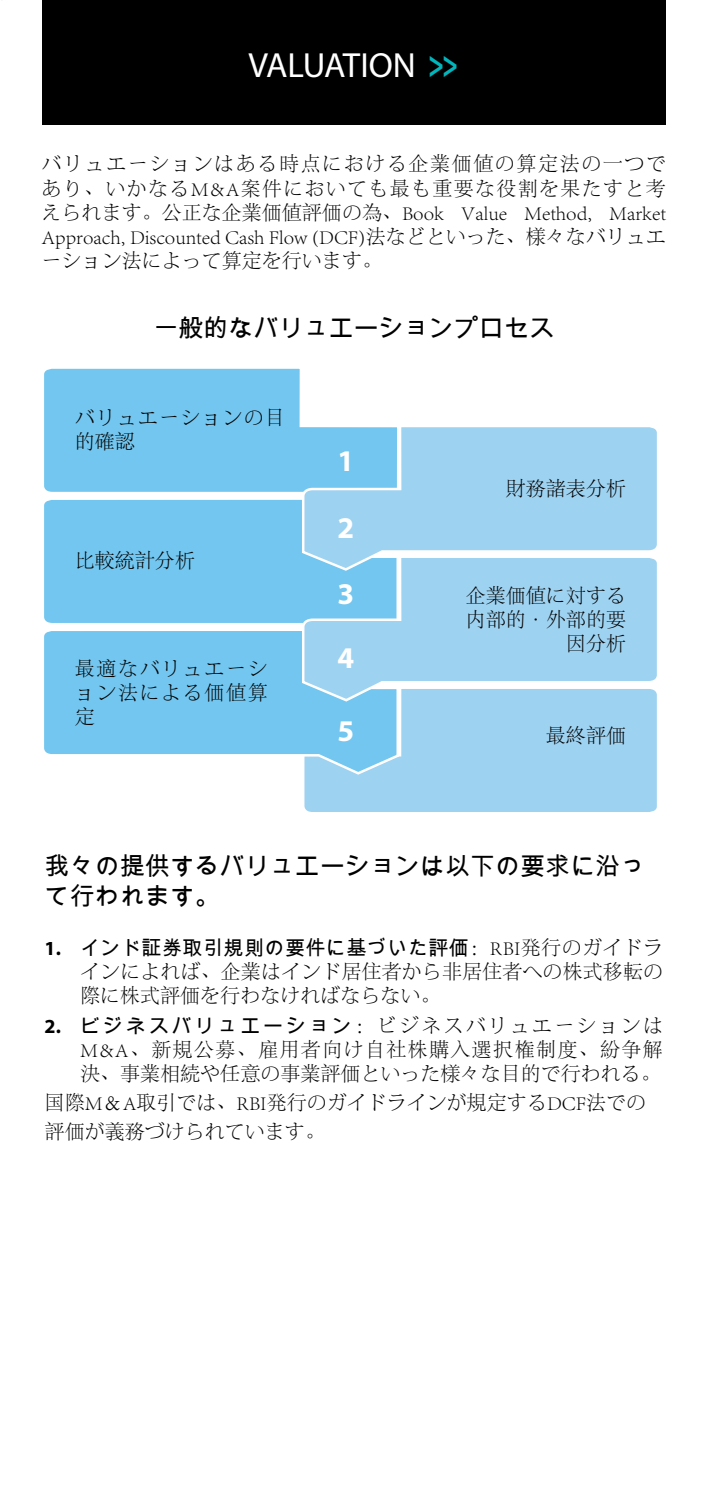
<style>
.page{position:relative;width:703px;height:1489px;background:#fff}
.page>*{position:absolute;margin:0;border:0;box-sizing:border-box;transform-origin:0 0}
.t1{font:35px "Myriad Pro";letter-spacing:-.015em;color:#fff}
.t2{font:700 30.25px "Myriad Pro";color:#fff}
.t3{font:25px/30px "Arial Unicode MS";color:#000}
.t4{font:300 20px/24px "Adobe Song Std";color:#000;text-align:justify}
.t5{font:20px "Arial Unicode MS";letter-spacing:.025em;color:#000}
.t6{font:300 20px/24px "Adobe Song Std";letter-spacing:.055em;color:#000}
.s1{font-family:"EY Gothic Comp";font-size:45px;color:#00b6bd}
.s2{font-family:"Myriad Pro";font-weight:700}
.s3{font-family:"Adobe Song Std";font-weight:300}
.s4{font-family:"Arial Unicode MS";font-weight:400}
</style>
<div class="page">
<div style="left:42px;top:0;width:623px;height:125px;background:#000"></div>
<div style="left:304px;top:703px;width:353px;height:109px;background:#9ed2f1"></div>
<svg style="left:44px;top:645px;width:356px;height:131px;background:#88cef1"></svg>
<div style="left:44px;top:368px;width:256px;height:124px;background:#72c6ef"></div>
<div style="left:44px;top:499px;width:256px;height:146px;background:#72c6ef"></div>
<svg style="left:300px;top:427px;width:357px;height:127px;background:#9cd2f1"></svg>
<svg style="left:300px;top:554px;width:357px;height:149px;background:#a0d4f1"></svg>
<h1 class="t1" style="left:248px;top:44px;width:212px">VALUATION <span class="s1">&gt;&gt;</span></h1>
<p class="t4" style="left:42px;top:153px;width:625px">バリュエーションはある時点における企業価値の算定法の一つであり、いかなるM&amp;A案件においても最も重要な役割を果たすと考えられます。公正な企業価値評価の為、Book Value Method, Market Approach, Discounted Cash Flow (DCF)法などといった、様々なバリュエーション法によって算定を行います。</p>
<p class="t3" style="left:153px;top:312px;width:402px">一般的なバリュエーションプロセス</p>
<p class="t6" style="left:75px;top:406px;width:211px">バリュエーションの目的確認</p>
<p class="t4" style="left:75px;top:549px;width:122px">比較統計分析</p>
<p class="t4" style="left:75px;top:657px;width:194px">最適なバリュエーション法による価値算定</p>
<h2 class="t2" style="left:337px;top:441px;width:18px">1</h2>
<h2 class="t2" style="left:337px;top:508px;width:18px">2</h2>
<h2 class="t2" style="left:337px;top:574px;width:18px">3</h2>
<h2 class="t2" style="left:337px;top:637px;width:18px">4</h2>
<h2 class="t2" style="left:337px;top:711px;width:18px">5</h2>
<p class="t4" style="left:505px;top:477px;width:122px">財務諸表分析</p>
<p class="t4" style="left:465px;top:584px;width:162px;text-align:right">企業価値に対する内部的・外部的要因分析</p>
<p class="t4" style="left:545px;top:724px;width:82px">最終評価</p>
<p class="t3" style="left:45px;top:851px;width:602px">我々の提供するバリュエーションは以下の要求に沿って行われます。</p>
<p class="t5" style="left:45px;top:933px;width:619px"><span class="s2">1.</span> インド証券取引規則の要件に基づいた評価<span class="s3">：RBI発行のガイドラ</span></p>
<p class="t4" style="left:80px;top:960px;width:584px">インによれば、企業はインド居住者から非居住者への株式移転の際に株式評価を行わなければならない。</p>
<p class="t4" style="left:80px;top:1014px;width:584px;text-indent:-35px"><span class="s2">2.</span> <span class="s4">ビジネスバリュエーション</span>：ビジネスバリュエーションはM&amp;A、新規公募、雇用者向け自社株購入選択権制度、紛争解決、事業相続や任意の事業評価といった様々な目的で行われる。</p>
<p class="t4" style="left:45px;top:1088px;width:602px;line-height:29.5px">国際M＆A取引では、RBI発行のガイドラインが規定するDCF法での評価が義務づけられています。</p>
</div>
